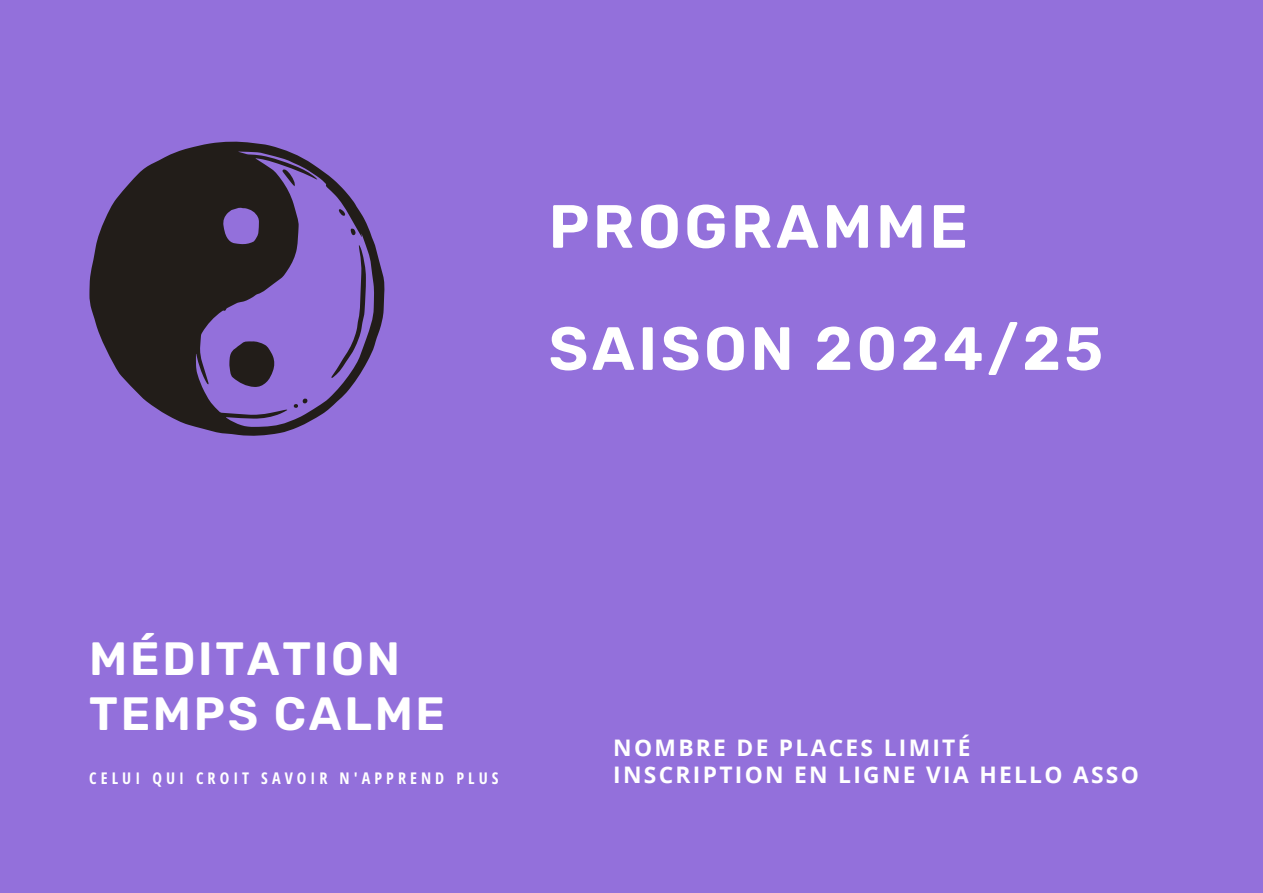
<style>
.page{position:relative;width:1263px;height:893px;background:#9370db}
.page>*{position:absolute;margin:0;border:0;box-sizing:border-box;transform-origin:0 0}
.t1{font:600 60.9px/122.1px "Rubik";letter-spacing:.06em;color:#fff}
.t2{font:600 46.65px/55.7px "Rubik";letter-spacing:.06em;color:#fff}
.t3{font:700 22.8px/27px "Open Sans";letter-spacing:.1em;color:#fff}
.t4{font:700 16.2px "Open Sans Hebrew Condensed";letter-spacing:.25em;color:#fff}
</style>
<div class="page">
<svg style="left:89px;top:141px;width:296px;height:295px;fill:#221d19"></svg>
<svg style="left:196px;top:152px;width:178px;height:275px"></svg>
<svg style="left:223px;top:207px;width:36px;height:37px"></svg>
<p class="t1" style="left:549px;top:166px;width:556px">PROGRAMME<br>SAISON 2024/25</p>
<h1 class="t2" style="left:89px;top:631px;width:357px">MÉDITATION<br>TEMPS CALME</h1>
<h2 class="t4" style="left:89px;top:767px;width:411px">CELUI QUI CROIT SAVOIR N'APPREND PLUS</h2>
<p class="t3" style="left:613px;top:733px;width:527px">NOMBRE DE PLACES LIMITÉ<br>INSCRIPTION EN LIGNE VIA HELLO ASSO</p>
</div>
